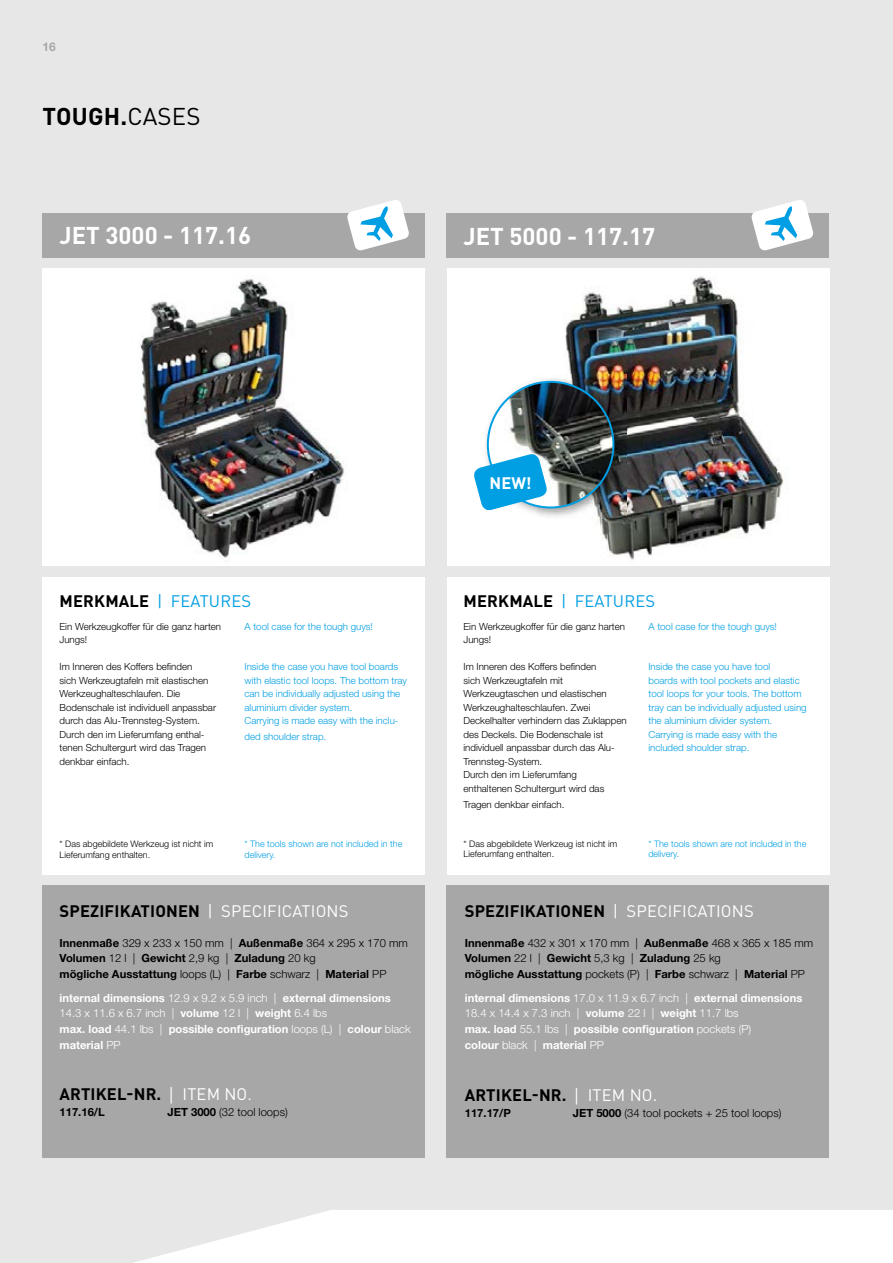
<style>
.page{position:relative;width:893px;height:1263px;background:#e7e7e7}
.page>*{position:absolute;margin:0;border:0;box-sizing:border-box;transform-origin:0 0}
.t1{font:700 24px "DINOT";color:#fff}
.t2{font:700 24px "DINOT";letter-spacing:.01em;color:#000}
.t3{font:700 16.5px "DINOT";letter-spacing:.01em;color:#000}
.t4{font:16.5px "DINOT";letter-spacing:.01em;color:#009ee3}
.t5{font:700 16.5px "DINOT";color:#fff}
.t6{font:700 12px "Helvetica Neue LT Std";color:#a7a7a8}
.t7{font:700 11.25px/15.8px "Helvetica Neue LT Std";color:#fff}
.t8{font:700 11.25px/15.8px "Helvetica Neue LT Std";color:#000}
.t9{font:300 11.25px "Helvetica Neue LT Std";color:#000}
.t10{font:300 9.75px/13.5px "Helvetica Neue LT Std";color:#000}
.t11{font:300 9.75px/13.5px "Helvetica Neue LT Std";color:#009ee3}
.t12{font:300 9px/10.5px "Helvetica Neue LT Std";color:#000}
.t13{font:300 9px/10.5px "Helvetica Neue LT Std";color:#009ee3}
.s1{font-weight:400}
.s2{font-weight:700;color:#000}
.s3{font-weight:400;color:#fff}
.s4{font-weight:300}
.s5{font-family:"Helvetica Neue LT Std";font-weight:400;color:#fff}
.s6{font-weight:700}
</style>
<div class="page">
<svg style="left:134px;top:1210px;width:759px;height:53px;background:#fbfbfb"></svg>
<div style="left:43px;top:214px;width:382px;height:44px;background:#a7a7a8"></div>
<div style="left:446px;top:214px;width:383px;height:44px;background:#a7a7a8"></div>
<div style="left:447px;top:577px;width:382px;height:297px;background:#fff"></div>
<div style="left:446px;top:886px;width:383px;height:272px;background:#a7a7a8"></div>
<div style="left:43px;top:577px;width:382px;height:298px;background:#fff"></div>
<div style="left:43px;top:886px;width:382px;height:272px;background:#a7a7a8"></div>
<div style="left:43px;top:268px;width:382px;height:298px;background:#fff"></div>
<img style="left:140px;top:279px;width:205px;height:282px">
<div style="left:447px;top:268px;width:382px;height:298px;background:#fff"></div>
<img style="left:564px;top:276px;width:222px;height:284px">
<img style="left:486px;top:375px;width:140px;height:143px">
<img style="left:488px;top:382px;width:125px;height:125px;border-radius:63px">
<svg style="left:474px;top:452px;width:74px;height:60px"></svg>
<svg style="left:347px;top:200px;width:62px;height:50px"></svg>
<svg style="left:752px;top:200px;width:61px;height:50px"></svg>
<p class="t6" style="left:43px;top:39px;width:15px">16</p>
<h1 class="t2" style="left:43px;top:100px;width:160px">TOUGH.<span class="s1">CASES</span></h1>
<h1 class="t1" style="left:60px;top:219px;width:193px">JET 3000 - 117.16</h1>
<h1 class="t1" style="left:463px;top:220px;width:193px">JET 5000 - 117.17</h1>
<h2 class="t4" style="left:60px;top:591px;width:193px"><span class="s2">MERKMALE</span> | FEATURES</h2>
<p class="t10" style="left:60px;top:619px;width:163px">Ein Werkzeugkoffer für die ganz harten<br>Jungs!</p>
<p class="t10" style="left:60px;top:660px;width:158px">Im Inneren des Koffers befinden<br>sich Werkzeugtafeln mit elastischen<br>Werkzeughalteschlaufen. Die<br>Bodenschale ist individuell anpassbar durch das Alu-Trennsteg-System.<br>Durch den im Lieferumfang enthal&shy;tenen Schultergurt wird das Tragen denkbar einfach.</p>
<p class="t11" style="left:244px;top:619px;width:130px">A tool case for the tough guys!</p>
<p class="t11" style="left:244px;top:660px;width:164px">Inside the case you have tool boards with elastic tool loops. The bottom tray can be individually adjusted using the aluminium divider system.<br>Carrying is made easy with the inclu-</p>
<p class="t11" style="left:244px;top:730px;width:83px">ded shoulder strap.</p>
<p class="t12" style="left:60px;top:839px;width:155px">* Das abgebildete Werkzeug ist nicht im<br>Lieferumfang enthalten.</p>
<p class="t13" style="left:244px;top:839px;width:159px">* The tools shown are not included in the delivery.</p>
<h2 class="t3" style="left:60px;top:900px;width:290px">SPEZIFIKATIONEN <span class="s3">| SPECIFICATIONS</span></h2>
<p class="t8" style="left:60px;top:934px;width:350px">Innenmaße <span class="s4">329 x 233 x 150 mm |</span> Außenmaße <span class="s4">364 x 295 x 170 mm<br></span>Volumen <span class="s4">12 l |</span> Gewicht <span class="s4">2,9 kg |</span> Zuladung <span class="s4">20 kg<br></span>mögliche Ausstattung <span class="s4">loops (L) |</span> Farbe <span class="s4">schwarz |</span> Material <span class="s4">PP</span></p>
<p class="t7" style="left:60px;top:989px;width:353px">internal dimensions <span class="s4">12.9 x 9.2 x 5.9 inch |</span> external dimensions <span class="s4">14.3 x 11.6 x 6.7 inch |</span> volume <span class="s4">12 l |</span> weight <span class="s4">6.4 lbs<br></span>max. load <span class="s4">44.1 lbs |</span> possible configuration <span class="s4">loops (L) |</span> colour <span class="s4">black </span>material <span class="s4">PP</span></p>
<h2 class="t3" style="left:60px;top:1083px;width:194px">ARTIKEL-NR. <span class="s5">|</span> <span class="s3">ITEM NO.</span></h2>
<p class="t8" style="left:60px;top:1104px;width:47px">117.16/L</p>
<p class="t9" style="left:168px;top:1105px;width:122px"><span class="s6">JET 3000</span> (32 tool loops)</p>
<h2 class="t5" style="left:490px;top:473px;width:44px">NEW!</h2>
<h2 class="t4" style="left:464px;top:591px;width:193px"><span class="s2">MERKMALE</span> | FEATURES</h2>
<p class="t10" style="left:463px;top:619px;width:163px">Ein Werkzeugkoffer für die ganz harten<br>Jungs!</p>
<p class="t10" style="left:463px;top:660px;width:165px">Im Inneren des Koffers befinden<br>sich Werkzeugtafeln mit<br>Werkzeugtaschen und elastischen<br>Werkzeughalteschlaufen. Zwei<br>Deckelhalter verhindern das Zuklappen des Deckels. Die Bodenschale ist individuell anpassbar durch das Alu-<br>Trennsteg-System.<br>Durch den im Lieferumfang enthaltenen Schultergurt wird das</p>
<p class="t10" style="left:463px;top:797px;width:102px">Tragen denkbar einfach.</p>
<p class="t12" style="left:463px;top:838px;width:155px">* Das abgebildete Werkzeug ist nicht im<br>Lieferumfang enthalten.</p>
<p class="t11" style="left:648px;top:619px;width:130px">A tool case for the tough guys!</p>
<p class="t11" style="left:648px;top:660px;width:160px">Inside the case you have tool<br>boards with tool pockets and elastic tool loops for your tools. The bottom tray can be individually adjusted using the aluminium divider system.<br>Carrying is made easy with the included shoulder strap.</p>
<p class="t13" style="left:648px;top:838px;width:159px">* The tools shown are not included in the delivery.</p>
<h2 class="t3" style="left:465px;top:900px;width:290px">SPEZIFIKATIONEN <span class="s3">| SPECIFICATIONS</span></h2>
<p class="t8" style="left:465px;top:934px;width:350px">Innenmaße <span class="s4">432 x 301 x 170 mm |</span> Außenmaße <span class="s4">468 x 365 x 185 mm<br></span>Volumen <span class="s4">22 l |</span> Gewicht <span class="s4">5,3 kg |</span> Zuladung <span class="s4">25 kg<br></span>mögliche Ausstattung <span class="s4">pockets (P) |</span> Farbe <span class="s4">schwarz |</span> Material <span class="s4">PP</span></p>
<p class="t7" style="left:465px;top:989px;width:339px">internal dimensions <span class="s4">17.0 x 11.9 x 6.7 inch |</span> external dimensions <span class="s4">18.4 x 14.4 x 7.3 inch |</span> volume <span class="s4">22 l |</span> weight <span class="s4">11.7 lbs<br></span>max. load <span class="s4">55.1 lbs |</span> possible configuration <span class="s4">pockets (P)<br></span>colour <span class="s4">black |</span> material <span class="s4">PP</span></p>
<h2 class="t3" style="left:465px;top:1085px;width:194px">ARTIKEL-NR. <span class="s5">|</span> <span class="s3">ITEM NO.</span></h2>
<p class="t8" style="left:465px;top:1105px;width:48px">117.17/P</p>
<p class="t9" style="left:573px;top:1106px;width:210px"><span class="s6">JET 5000</span> (34 tool pockets + 25 tool loops)</p>
</div>
